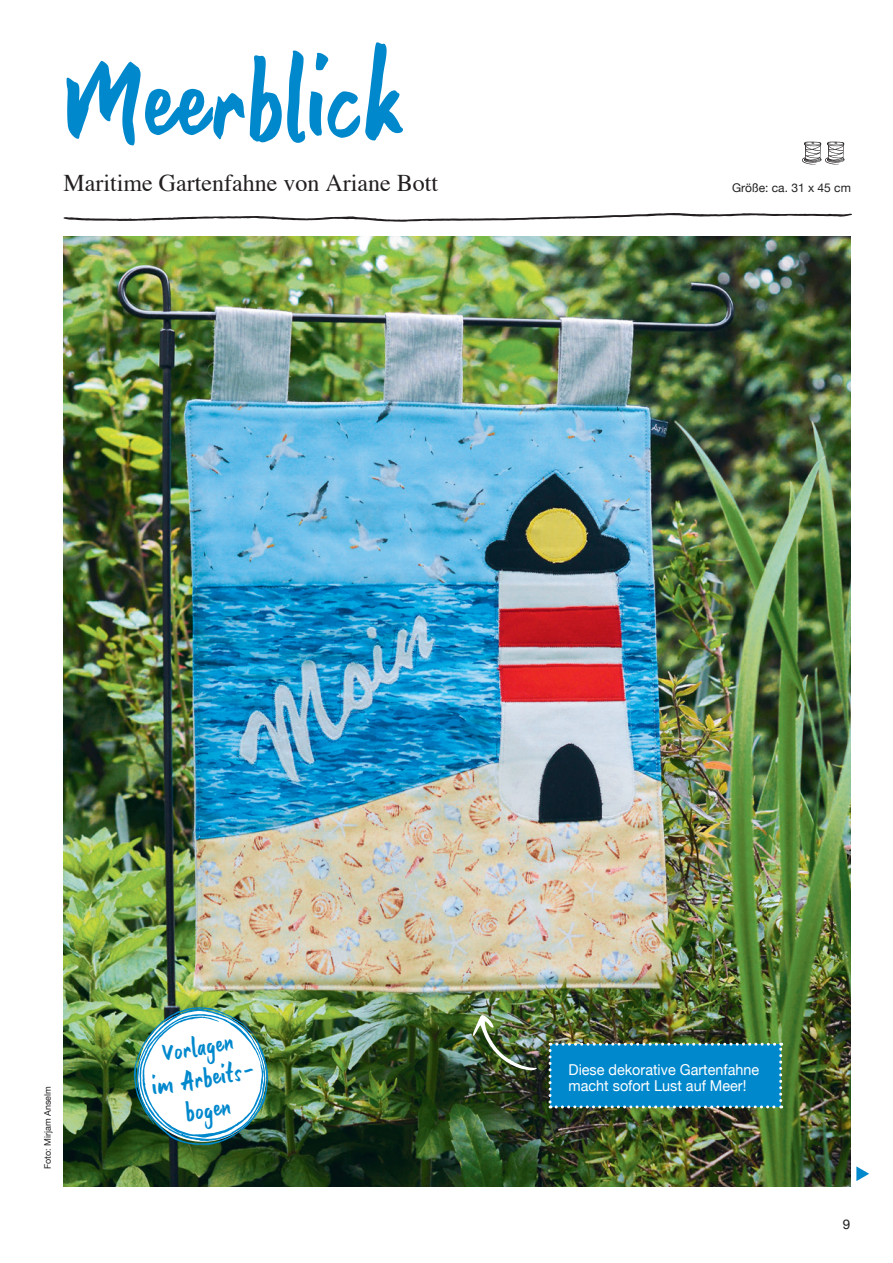
<style>
.page{position:relative;width:893px;height:1263px;background:#fff}
.page>*{position:absolute;margin:0;border:0;box-sizing:border-box;transform-origin:0 0}
.t1{font:120px "Gultan Bonte";letter-spacing:.025em;color:#0088cd}
.t2{font:28.5px/31.5px "Gultan Bonte";color:#0088cd;text-align:center}
.t3{font:24px "Times";color:#231f20}
.t4{font:15px/16.2px "Helvetica Neue";color:#fff;scale:.96 1}
.t5{font:13.5px "Helvetica Neue";color:#231f20}
.t6{font:12px "Helvetica Neue";color:#231f20}
.t7{font:9px "Helvetica Neue";color:#231f20}
</style>
<div class="page">
<img style="left:63px;top:236px;width:787px;height:950px">
<svg style="left:63px;top:213px;width:789px;height:9px"></svg>
<img style="left:825px;top:141px;width:20px;height:24px">
<img style="left:802px;top:141px;width:20px;height:24px">
<svg style="left:549px;top:1043px;width:233px;height:65px;background:#0b8bcb"></svg>
<img style="left:129px;top:1002px;width:145px;height:148px">
<img style="left:473px;top:1014px;width:64px;height:56px">
<svg style="left:856px;top:1166px;width:13px;height:15px"></svg>
<h1 class="t1" style="left:64px;top:32px;width:343px">Meerblick</h1>
<h3 class="t3" style="left:64px;top:161px;width:376px">Maritime Gartenfahne von Ariane Bott</h3>
<p class="t6" style="left:732px;top:179px;width:120px">Größe: ca. 31 x 45 cm</p>
<p class="t7" style="left:41px;top:1169px;width:85px;rotate:-90deg">Foto: Mirjam Anselm</p>
<h2 class="t2" style="left:145px;top:1041px;width:108px;rotate:-9deg">Vorlagen<br>im Arbeits&shy;bogen</h2>
<p class="t4" style="left:569px;top:1062px;width:200px">Diese dekorative Gartenfahne macht sofort Lust auf Meer!</p>
<p class="t5" style="left:843px;top:1214px;width:9px">9</p>
</div>
